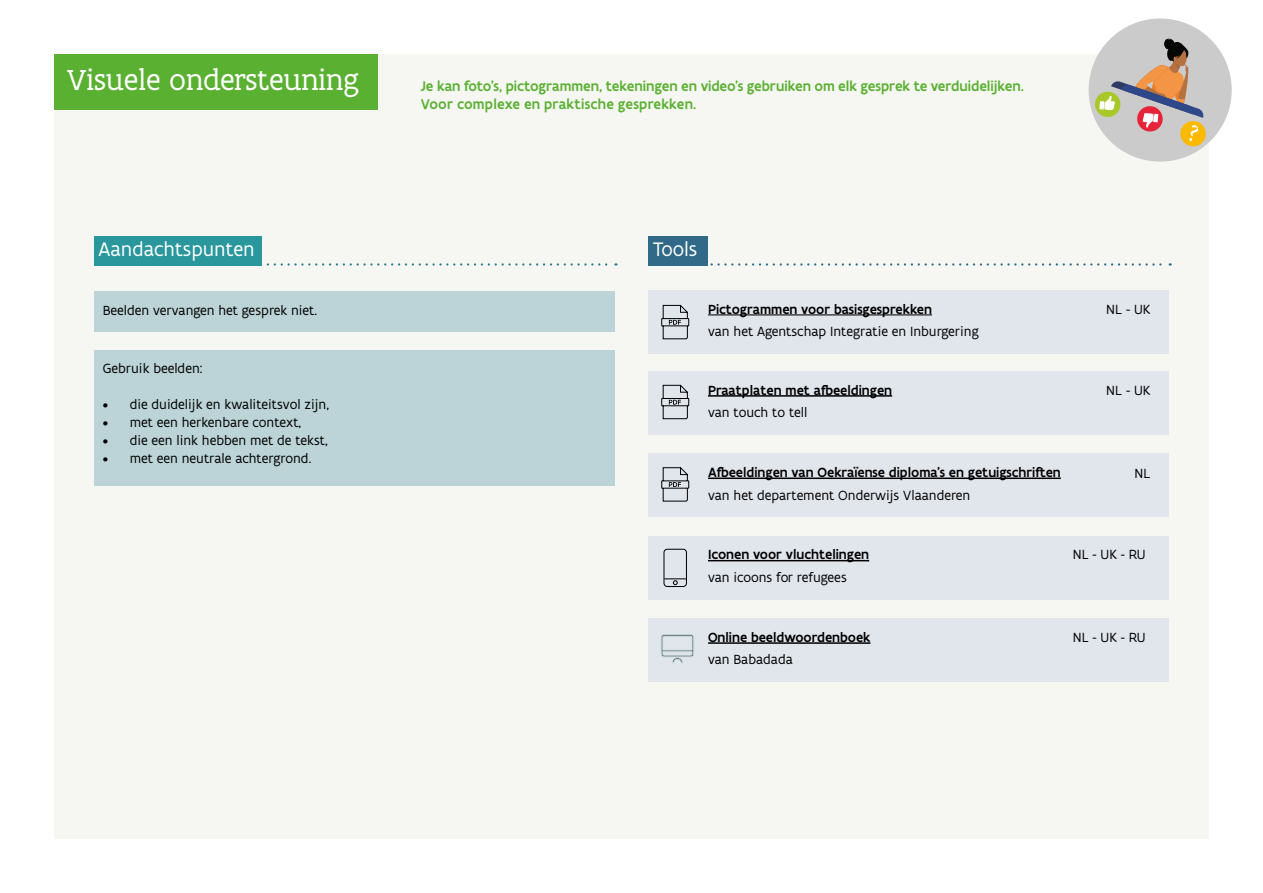
<style>
.page{position:relative;width:1263px;height:893px;background:#fff}
.page>*{position:absolute;margin:0;border:0;box-sizing:border-box;transform-origin:0 0}
.t1{font:31.05px "Flanders Art Serif";color:#fff}
.t2{font:21px "Flanders Art Sans";color:#fff}
.t3{font:500 15px/18px "Flanders Art Sans";color:#5ab031}
.t4{font:14.25px "Flanders Art Sans";color:#000}
.t5{font:500 14.25px "Flanders Art Sans";color:#000}
</style>
<div class="page">
<div style="left:54px;top:54px;width:1154px;height:785px;background:#f6f6f3"></div>
<div style="left:54px;top:54px;width:324px;height:55px;background:#5ab031"></div>
<div style="left:1089px;top:19px;width:143px;height:143px;background:#cbcbcb;border-radius:50%"></div>
<svg style="left:1093px;top:38px;width:114px;height:110px"></svg>
<div style="left:94px;top:291px;width:520px;height:41px;background:#bcd4d7"></div>
<svg style="left:102px;top:263px;width:514px;height:3px"></svg>
<div style="left:94px;top:350px;width:520px;height:135px;background:#bcd4d7"></div>
<div style="left:648px;top:290px;width:521px;height:64px;background:#e1e5ec"></div>
<hr style="left:708px;top:314px;width:224px;height:1px;background:#000">
<svg style="left:710px;top:263px;width:461px;height:3px"></svg>
<div style="left:648px;top:236px;width:60px;height:30px;background:#306a88"></div>
<svg style="left:661px;top:304px;width:29px;height:36px"></svg>
<div style="left:648px;top:618px;width:521px;height:64px;background:#e1e5ec"></div>
<hr style="left:708px;top:642px;width:162px;height:2px;background:#000">
<div style="left:648px;top:371px;width:521px;height:64px;background:#e1e5ec"></div>
<hr style="left:708px;top:395px;width:184px;height:2px;background:#000">
<svg style="left:661px;top:384px;width:29px;height:36px"></svg>
<div style="left:648px;top:454px;width:521px;height:63px;background:#e1e5ec"></div>
<hr style="left:708px;top:477px;width:353px;height:2px;background:#000">
<svg style="left:661px;top:467px;width:29px;height:35px"></svg>
<div style="left:648px;top:536px;width:521px;height:64px;background:#e1e5ec"></div>
<hr style="left:708px;top:560px;width:161px;height:1px;background:#000">
<div style="left:663px;top:549px;width:24px;height:38px;border:1px solid #000;border-radius:3px"></div>
<svg style="left:664px;top:578px;width:22px;height:7px"></svg>
<svg style="left:661px;top:634px;width:33px;height:29px"></svg>
<div style="left:94px;top:236px;width:168px;height:29px;background:#2a979d"></div>
<h1 class="t1" style="left:67px;top:62px;width:294px">Visuele ondersteuning</h1>
<h2 class="t2" style="left:99px;top:236px;width:158px">Aandachtspunten</h2>
<p class="t4" style="left:103px;top:301px;width:216px">Beelden vervangen het gesprek niet.</p>
<p class="t4" style="left:103px;top:360px;width:101px">Gebruik beelden:</p>
<p class="t4" style="left:103px;top:396px;width:228px">• die duidelijk en kwaliteitsvol zijn,</p>
<p class="t4" style="left:103px;top:414px;width:200px">• met een herkenbare context,</p>
<p class="t4" style="left:103px;top:432px;width:227px">• die een link hebben met de tekst,</p>
<p class="t4" style="left:103px;top:450px;width:210px">• met een neutrale achtergrond.</p>
<p class="t3" style="left:421px;top:77px;width:604px">Je kan foto’s, pictogrammen, tekeningen en video’s gebruiken om elk gesprek te verduidelijken.<br>Voor complexe en praktische gesprekken.</p>
<h2 class="t2" style="left:653px;top:236px;width:46px">Tools</h2>
<p class="t5" style="left:708px;top:300px;width:225px">Pictogrammen voor basisgesprekken</p>
<p class="t4" style="left:708px;top:323px;width:272px">van het Agentschap Integratie en Inburgering</p>
<p class="t5" style="left:708px;top:381px;width:186px">Praatplaten met afbeeldingen</p>
<p class="t4" style="left:708px;top:404px;width:101px">van touch to tell</p>
<p class="t4" style="left:1106px;top:300px;width:46px">NL - UK</p>
<p class="t4" style="left:1106px;top:381px;width:46px">NL - UK</p>
<p class="t5" style="left:708px;top:463px;width:354px">Afbeeldingen van Oekraïense diploma’s en getuigschriften</p>
<p class="t4" style="left:708px;top:486px;width:264px">van het departement Onderwijs Vlaanderen</p>
<p class="t4" style="left:1134px;top:464px;width:17px">NL</p>
<p class="t5" style="left:708px;top:546px;width:163px">Iconen voor vluchtelingen</p>
<p class="t4" style="left:708px;top:568px;width:140px">van icoons for refugees</p>
<p class="t4" style="left:1073px;top:546px;width:74px">NL - UK - RU</p>
<p class="t5" style="left:708px;top:628px;width:164px">Online beeldwoordenboek</p>
<p class="t4" style="left:708px;top:651px;width:86px">van Babadada</p>
<p class="t4" style="left:1073px;top:628px;width:74px">NL - UK - RU</p>
</div>
